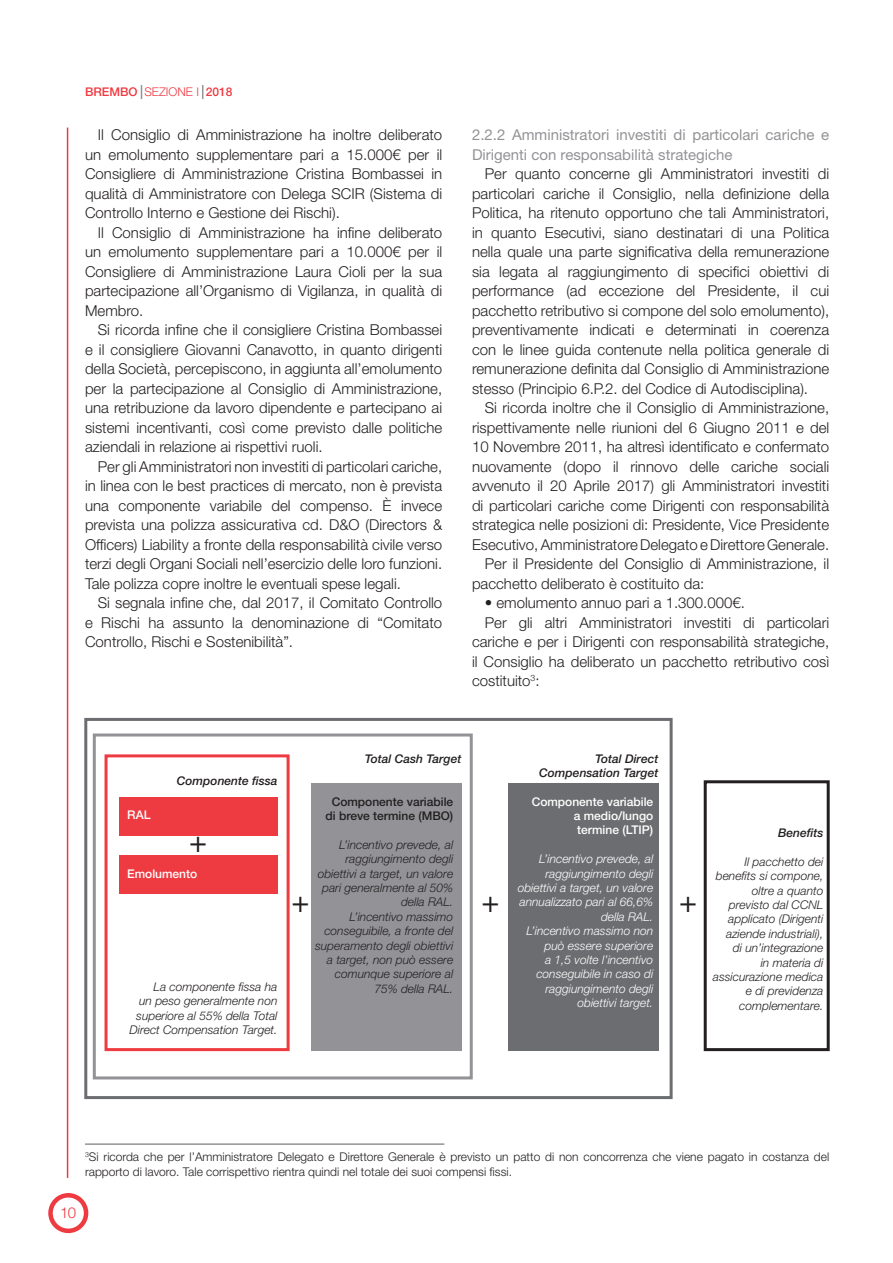
<style>
.page{position:relative;width:893px;height:1263px;background:#fff}
.page>*{position:absolute;margin:0;border:0;box-sizing:border-box;transform-origin:0 0}
.t1{font:30px "Helvetica Neue LT Std";color:#231f20}
.t2{font:300 15px/19.5px "Helvetica Neue LT Std";color:#231f20;text-align:justify}
.t3{font:15px/19.5px "Helvetica Neue LT Std";color:#939397}
.t4{font:300 15px "Helvetica Neue LT Std";color:#ee3a41}
.t5{font:italic 300 12px/14.4px "Helvetica Neue LT Std";color:#231f20;text-align:right}
.t6{font:italic 300 12px/14.4px "Helvetica Neue LT Std";color:#fff;text-align:right}
.t7{font:300 12px/14.4px "Helvetica Neue LT Std";color:#231f20}
.t8{font:italic 500 12px/14.4px "Helvetica Neue LT Std";color:#231f20;text-align:right}
.t9{font:500 12px/14.4px "Helvetica Neue LT Std";color:#fff;text-align:justify}
.t10{font:500 12px/14.4px "Helvetica Neue LT Std";color:#231f20;text-align:center}
.t11{font:500 12px "Helvetica Neue LT Std";color:#ee3a41}
.s1{font-weight:300}
</style>
<div class="page">
<div style="left:48px;top:1193px;width:40px;height:40px;border:4px solid #ee3a41;border-radius:50%"></div>
<hr style="left:67px;top:128px;width:1px;height:1050px;background:#ee3a41">
<div style="left:84px;top:718px;width:589px;height:381px;border:3px solid #6c6d70"></div>
<div style="left:93px;top:733px;width:380px;height:346px;border:3px solid #939397"></div>
<div style="left:105px;top:754px;width:185px;height:297px;border:3px solid #ee3a41"></div>
<div style="left:704px;top:780px;width:126px;height:271px;border:3px solid #231f20"></div>
<div style="left:311px;top:783px;width:150px;height:268px;background:#939397"></div>
<div style="left:119px;top:797px;width:158px;height:38px;background:#ee3a41"></div>
<div style="left:119px;top:855px;width:158px;height:38px;background:#ee3a41"></div>
<div style="left:508px;top:783px;width:150px;height:268px;background:#6c6d70"></div>
<hr style="left:85px;top:1143px;width:359px;height:2px;background:#939397">
<svg style="left:141px;top:85px;width:1px;height:14px"></svg>
<svg style="left:202px;top:85px;width:1px;height:14px"></svg>
<p class="t11" style="left:85px;top:85px;width:149px">BREMBO <span class="s1">SEZIONE I</span> 2018</p>
<p class="t2" style="left:85px;top:125px;width:359px;text-indent:13px">Il Consiglio di Amministrazione ha inoltre deliberato un emolumento supplementare pari a 15.000€ per il Consigliere di Amministrazione Cristina Bombassei in qualità di Amministratore con Delega SCIR (Sistema di Controllo Interno e Gestione dei Rischi).</p>
<p class="t2" style="left:85px;top:222px;width:359px;text-indent:13px">Il Consiglio di Amministrazione ha infine deliberato un emolumento supplementare pari a 10.000€ per il Consigliere di Amministrazione Laura Cioli per la sua partecipazione all’Organismo di Vigilanza, in qualità di Membro.</p>
<p class="t2" style="left:85px;top:320px;width:359px;text-indent:13px">Si ricorda infine che il consigliere Cristina Bombassei e il consigliere Giovanni Canavotto, in quanto dirigenti della Società, percepiscono, in aggiunta all’emolumento per la partecipazione al Consiglio di Amministrazione, una retribuzione da lavoro dipendente e partecipano ai sistemi incentivanti, così come previsto dalle politiche aziendali in relazione ai rispettivi ruoli.</p>
<p class="t2" style="left:85px;top:456px;width:359px;text-indent:13px">Per gli Amministratori non investiti di particolari cariche, in linea con le best practices di mercato, non è prevista una componente variabile del compenso. È invece prevista una polizza assicurativa cd. D&amp;O (Directors &amp; Officers) Liability a fronte della responsabilità civile verso terzi degli Organi Sociali nell’esercizio delle loro funzioni.<br>Tale polizza copre inoltre le eventuali spese legali.</p>
<p class="t2" style="left:85px;top:593px;width:359px;text-indent:13px">Si segnala infine che, dal 2017, il Comitato Controllo e Rischi ha assunto la denominazione di “Comitato Controllo, Rischi e Sostenibilità”.</p>
<p class="t3" style="left:472px;top:125px;width:359px">2.2.2 Amministratori investiti di particolari cariche e<br>Dirigenti con responsabilità strategiche</p>
<p class="t2" style="left:472px;top:164px;width:359px;text-indent:13px">Per quanto concerne gli Amministratori investiti di particolari cariche il Consiglio, nella definizione della Politica, ha ritenuto opportuno che tali Amministratori, in quanto Esecutivi, siano destinatari di una Politica nella quale una parte significativa della remunerazione sia legata al raggiungimento di specifici obiettivi di performance (ad eccezione del Presidente, il cui pacchetto retributivo si compone del solo emolumento), preventivamente indicati e determinati in coerenza con le linee guida contenute nella politica generale di remunerazione definita dal Consiglio di Amministrazione stesso (Principio 6.P.2. del Codice di Autodisciplina).</p>
<p class="t2" style="left:485px;top:398px;width:346px">Si ricorda inoltre che il Consiglio di Amministrazione,</p>
<p class="t2" style="left:472px;top:417px;width:359px">rispettivamente nelle riunioni del 6 Giugno 2011 e del</p>
<p class="t2" style="left:472px;top:437px;width:359px">10 Novembre 2011, ha altresì identificato e confermato</p>
<p class="t2" style="left:472px;top:456px;width:359px">nuovamente (dopo il rinnovo delle cariche sociali</p>
<p class="t2" style="left:472px;top:476px;width:359px">avvenuto il 20 Aprile 2017) gli Amministratori investiti</p>
<p class="t2" style="left:472px;top:495px;width:359px">di particolari cariche come Dirigenti con responsabilità</p>
<p class="t2" style="left:472px;top:515px;width:359px">strategica nelle posizioni di: Presidente, Vice Presidente</p>
<p class="t2" style="left:472px;top:534px;width:359px">Esecutivo, Amministratore Delegato e Direttore Generale.</p>
<p class="t2" style="left:485px;top:554px;width:346px">Per il Presidente del Consiglio di Amministrazione, il</p>
<p class="t2" style="left:472px;top:573px;width:234px">pacchetto deliberato è costituito da:</p>
<p class="t2" style="left:485px;top:593px;width:262px">• emolumento annuo pari a 1.300.000€.</p>
<p class="t2" style="left:485px;top:612px;width:346px">Per gli altri Amministratori investiti di particolari</p>
<p class="t2" style="left:472px;top:632px;width:359px">cariche e per i Dirigenti con responsabilità strategiche,</p>
<p class="t2" style="left:472px;top:651px;width:359px">il Consiglio ha deliberato un pacchetto retributivo così</p>
<p class="t2" style="left:472px;top:671px;width:69px">costituito<sup>3</sup>:</p>
<p class="t9" style="left:127px;top:807px;width:25px">RAL</p>
<p class="t8" style="left:177px;top:773px;width:102px">Componente fissa</p>
<h1 class="t1" style="left:189px;top:824px;width:19px">+</h1>
<p class="t9" style="left:127px;top:866px;width:72px">Emolumento</p>
<p class="t5" style="left:130px;top:979px;width:149px">La componente fissa ha<br>un peso generalmente non superiore al 55% della Total<br>Direct Compensation Target.</p>
<p class="t8" style="left:365px;top:751px;width:98px">Total Cash Target</p>
<p class="t8" style="left:539px;top:751px;width:121px">Total Direct<br>Compensation Target</p>
<p class="t10" style="left:325px;top:794px;width:129px">Componente variabile di breve termine (MBO)</p>
<p class="t5" style="left:315px;top:837px;width:140px">L’incentivo prevede, al raggiungimento degli obiettivi a target, un valore pari generalmente al 50% della RAL.<br>L’incentivo massimo conseguibile, a fronte del superamento degli obiettivi a target, non può essere comunque superiore al<br>75% della RAL.</p>
<h1 class="t1" style="left:291px;top:883px;width:19px">+</h1>
<p class="t9" style="left:574px;top:794px;width:81px;text-indent:-42px">Componente variabile a medio/lungo termine (LTIP)</p>
<p class="t6" style="left:518px;top:851px;width:137px">L’incentivo prevede, al raggiungimento degli obiettivi a target, un valore annualizzato pari al 66,6% della RAL.<br>L’incentivo massimo non può essere superiore<br>a 1,5 volte l’incentivo conseguibile in caso di raggiungimento degli obiettivi target.</p>
<h1 class="t1" style="left:481px;top:883px;width:19px">+</h1>
<h1 class="t1" style="left:679px;top:883px;width:19px">+</h1>
<p class="t8" style="left:778px;top:825px;width:47px">Benefits</p>
<p class="t5" style="left:713px;top:854px;width:112px">Il pacchetto dei benefits si compone, oltre a quanto previsto dal CCNL applicato (Dirigenti aziende industriali),<br>di un’integrazione<br>in materia di assicurazione medica e di previdenza complementare.</p>
<p class="t7" style="left:85px;top:1149px;width:746px"><sup>3</sup>Si ricorda che per l’Amministratore Delegato e Direttore Generale è previsto un patto di non concorrenza che viene pagato in costanza del rapporto di lavoro. Tale corrispettivo rientra quindi nel totale dei suoi compensi fissi.</p>
<p class="t4" style="left:60px;top:1204px;width:18px">10</p>
</div>
